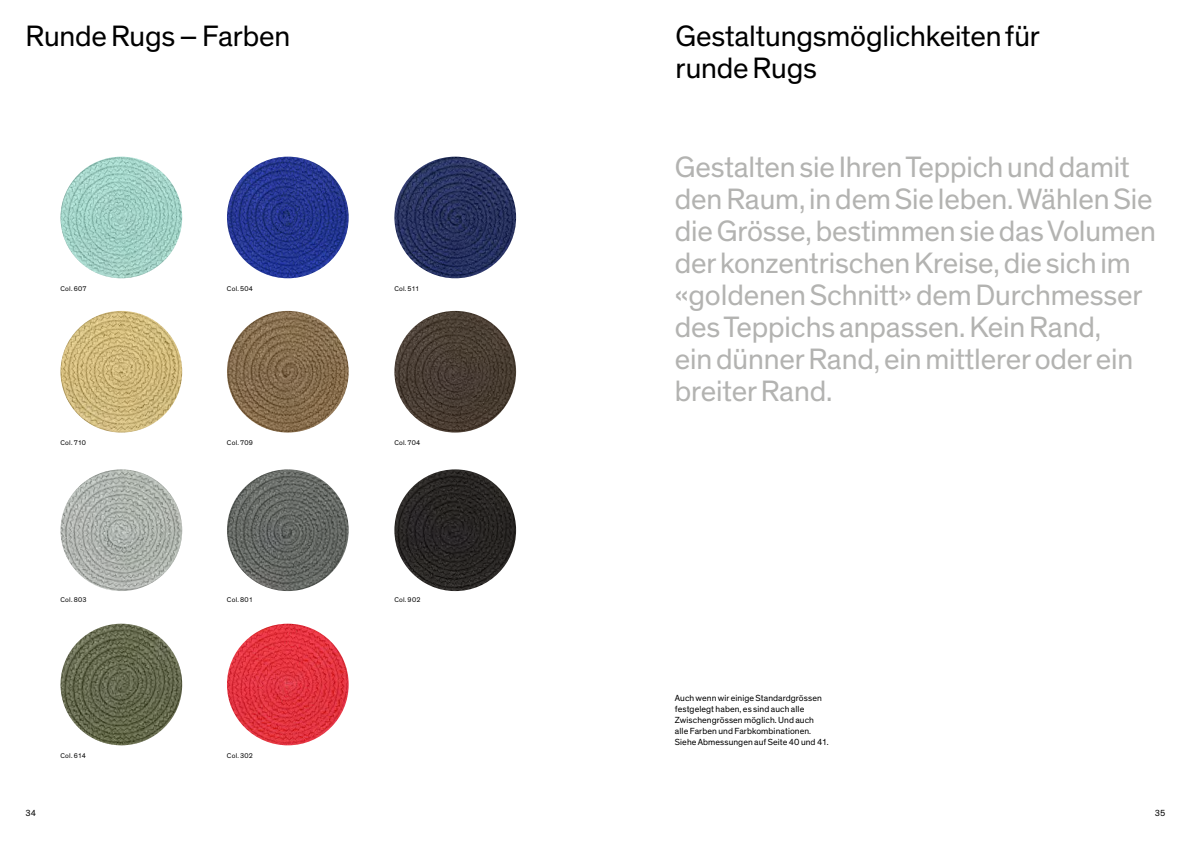
<style>
.page{position:relative;width:1191px;height:842px;background:#fff}
.page>*{position:absolute;margin:0;border:0;box-sizing:border-box;transform-origin:0 0}
.t1{font:30px/32px "Theinhardt";letter-spacing:-.005em;color:#b3b3b1}
.t2{font:30px/32px "Theinhardt";letter-spacing:-.005em;color:#000}
.t3{font:9px/11px "Theinhardt";letter-spacing:.01em;color:#000}
.t4{font:7px "Theinhardt";letter-spacing:.03em;color:#000}
</style>
<div class="page">
<img style="left:227px;top:469px;width:122px;height:122px;border-radius:61px">
<img style="left:60px;top:469px;width:122px;height:122px;border-radius:61px">
<img style="left:227px;top:311px;width:122px;height:122px;border-radius:61px">
<img style="left:60px;top:311px;width:122px;height:122px;border-radius:61px">
<img style="left:60px;top:157px;width:122px;height:121px;border-radius:61px">
<img style="left:227px;top:157px;width:122px;height:121px;border-radius:61px">
<img style="left:227px;top:624px;width:122px;height:121px;border-radius:61px">
<img style="left:394px;top:469px;width:122px;height:122px;border-radius:61px">
<img style="left:60px;top:624px;width:122px;height:121px;border-radius:61px">
<img style="left:394px;top:311px;width:122px;height:122px;border-radius:61px">
<img style="left:394px;top:157px;width:122px;height:121px;border-radius:61px">
<p class="t2" style="left:26px;top:21px;width:266px">Runde Rugs – Farben</p>
<p class="t2" style="left:675px;top:21px;width:366px">Gestaltungsmöglichkeiten für runde Rugs</p>
<p class="t4" style="left:60px;top:284px;width:28px">Col. 607</p>
<p class="t4" style="left:227px;top:284px;width:28px">Col. 504</p>
<p class="t4" style="left:394px;top:284px;width:26px">Col. 511</p>
<p class="t1" style="left:675px;top:152px;width:482px">Gestalten sie Ihren Teppich und damit den Raum, in dem Sie leben. Wählen Sie die Grösse, bestimmen sie das Volumen der konzentrischen Kreise, die sich im «goldenen Schnitt» dem Durchmesser des Teppichs anpassen. Kein Rand,<br>ein dünner Rand, ein mittlerer oder ein breiter Rand.</p>
<p class="t4" style="left:60px;top:438px;width:27px">Col. 710</p>
<p class="t4" style="left:227px;top:438px;width:27px">Col. 709</p>
<p class="t4" style="left:394px;top:438px;width:27px">Col. 704</p>
<p class="t4" style="left:60px;top:596px;width:28px">Col. 803</p>
<p class="t4" style="left:227px;top:596px;width:27px">Col. 801</p>
<p class="t4" style="left:394px;top:596px;width:28px">Col. 902</p>
<p class="t3" style="left:675px;top:693px;width:155px">Auch wenn wir einige Standardgrössen festgelegt haben, es sind auch alle Zwischengrössen möglich. Und auch alle Farben und Farbkombinationen.<br>Siehe Abmessungen auf Seite 40 und 41.</p>
<p class="t4" style="left:60px;top:751px;width:27px">Col. 614</p>
<p class="t4" style="left:227px;top:751px;width:28px">Col. 302</p>
<p class="t3" style="left:26px;top:808px;width:12px">34</p>
<p class="t3" style="left:1154px;top:808px;width:12px">35</p>
</div>
